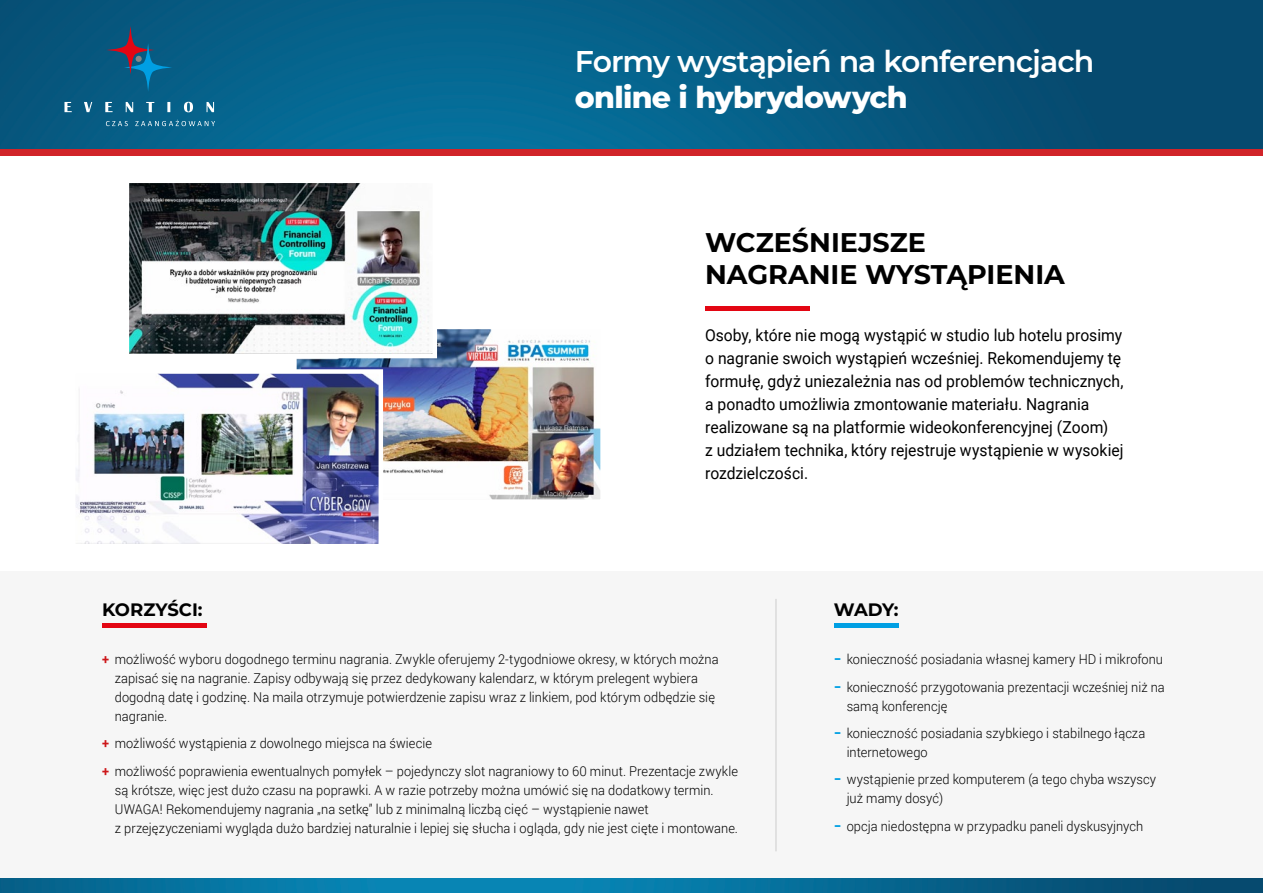
<style>
.page{position:relative;width:1263px;height:893px;background:#fff}
.page>*{position:absolute;margin:0;border:0;box-sizing:border-box;transform-origin:0 0}
.t1{font:600 30px "Montserrat";letter-spacing:-.03em;color:#fff}
.t2{font:800 30px "Montserrat";letter-spacing:-.02em;color:#fff}
.t3{font:700 27px/32.4px "Montserrat";color:#000}
.t4{font:700 18px "Montserrat";color:#000}
.t5{font:16.5px/23.1px "Roboto";color:#000;scale:.95 1}
.t6{font:300 13.5px/18.9px "Roboto";letter-spacing:.005em;color:#000;scale:.95 1}
.s1{font-weight:700;color:#cd171a}
.s2{font-weight:700;font-size:16.2px;color:#009fe3}
</style>
<div class="page">
<div style="left:0;top:571px;width:1263px;height:322px;background:#f6f6f6"></div>
<img style="left:0;top:0;width:1263px;height:149px">
<div style="left:0;top:149px;width:1263px;height:7px;background:#d12429"></div>
<svg style="left:64px;top:102px;width:150px;height:10px"></svg>
<svg style="left:106px;top:120px;width:109px;height:6px"></svg>
<svg style="left:106px;top:26px;width:67px;height:66px;background:#175980"></svg>
<hr style="left:705px;top:307px;width:104px;height:4px;background:#e30613">
<hr style="left:102px;top:624px;width:104px;height:4px;background:#e30613">
<hr style="left:834px;top:624px;width:65px;height:4px;background:#009fe3">
<hr style="left:775px;top:599px;width:2px;height:252px;background:#dadada">
<img style="left:0;top:879px;width:1263px;height:14px">
<img style="left:296px;top:329px;width:305px;height:171px">
<img style="left:76px;top:367px;width:309px;height:177px">
<img style="left:129px;top:183px;width:310px;height:178px">
<h1 class="t1" style="left:575px;top:40px;width:521px">Formy wystąpień na konferencjach</h1>
<h1 class="t2" style="left:575px;top:75px;width:334px">online i hybrydowych</h1>
<h2 class="t3" style="left:705px;top:224px;width:361px">WCZEŚNIEJSZE<br>NAGRANIE WYSTĄPIENIA</h2>
<p class="t5" style="left:705px;top:323px;width:442px">Osoby, które nie mogą wystąpić w studio lub hotelu prosimy o nagranie swoich wystąpień wcześniej. Rekomendujemy tę formułę, gdyż uniezależnia nas od problemów technicznych, a ponadto umożliwia zmontowanie materiału. Nagrania realizowane są na platformie wideokonferencyjnej (Zoom)<br>z udziałem technika, który rejestruje wystąpienie w wysokiej rozdzielczości.</p>
<h3 class="t4" style="left:102px;top:597px;width:102px">KORZYŚCI:</h3>
<h3 class="t4" style="left:834px;top:597px;width:66px">WADY:</h3>
<p class="t6" style="left:115px;top:650px;width:637px;text-indent:-13px"><span class="s1">+</span> możliwość wyboru dogodnego terminu nagrania. Zwykle oferujemy 2-tygodniowe okresy, w których można zapisać się na nagranie. Zapisy odbywają się przez dedykowany kalendarz, w którym prelegent wybiera dogodną datę i godzinę. Na maila otrzymuje potwierdzenie zapisu wraz z linkiem, pod którym odbędzie się nagranie.</p>
<p class="t6" style="left:102px;top:729px;width:671px;line-height:27.5px"><span class="s1">+</span> możliwość wystąpienia z dowolnego miejsca na świecie<br><span class="s1">+</span> możliwość poprawienia ewentualnych pomyłek – pojedynczy slot nagraniowy to 60 minut. Prezentacje zwykle</p>
<p class="t6" style="left:115px;top:780px;width:657px">są krótsze, więc jest dużo czasu na poprawki. A w razie potrzeby można umówić się na dodatkowy termin.<br>UWAGA! Rekomendujemy nagrania „na setkę” lub z minimalną liczbą cięć – wystąpienie nawet<br>z przejęzyczeniami wygląda dużo bardziej naturalnie i lepiej się słucha i ogląda, gdy nie jest cięte i montowane.</p>
<p class="t6" style="left:834px;top:650px;width:348px"><span class="s2">-</span> konieczność posiadania własnej kamery HD i mikrofonu</p>
<p class="t6" style="left:847px;top:677px;width:336px;text-indent:-13px"><span class="s2">-</span> konieczność przygotowania prezentacji wcześniej niż na samą konferencję</p>
<p class="t6" style="left:847px;top:723px;width:316px;text-indent:-13px"><span class="s2">-</span> konieczność posiadania szybkiego i stabilnego łącza internetowego</p>
<p class="t6" style="left:847px;top:770px;width:327px;text-indent:-13px"><span class="s2">-</span> wystąpienie przed komputerem (a tego chyba wszyscy już mamy dosyć)</p>
<p class="t6" style="left:834px;top:816px;width:327px"><span class="s2">-</span> opcja niedostępna w przypadku paneli dyskusyjnych</p>
</div>
